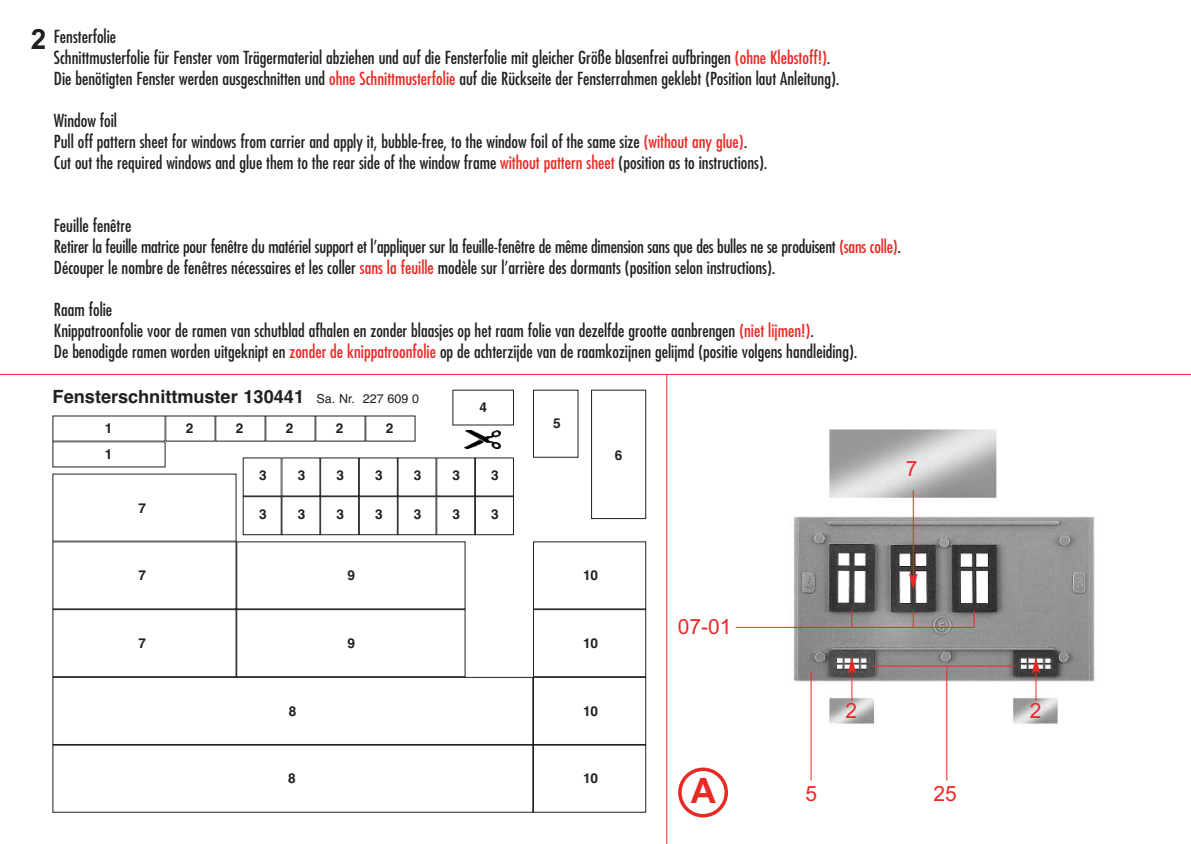
<style>
.page{position:relative;width:1191px;height:844px;background:#fff}
.page>*{position:absolute;margin:0;border:0;box-sizing:border-box;transform-origin:0 0}
.t1{font:700 35px "Arial";color:#ea2924}
.t2{font:21px "Arial";color:#ea2924}
.t3{font:700 18.2px "Helvetica";color:#231f20}
.t4{font:condensed 17.5px/21px "Futura Std";color:#231f20}
.t5{font:700 13.65px "Helvetica";color:#231f20}
.t6{font:12.6px "Helvetica";color:#231f20}
.s1{font-family:"Arial";font-weight:700;font-stretch:normal;font-size:28px}
.s2{color:#ea2924}
</style>
<div class="page">
<hr style="left:666px;top:374px;width:1px;height:469px;background:#ea2924">
<hr style="left:0;top:374px;width:1191px;height:1px;background:#ea2924">
<div style="left:533px;top:390px;width:45px;height:67px;border:1px solid #231f20"></div>
<div style="left:53px;top:744px;width:480px;height:68px;border:1px solid #231f20"></div>
<div style="left:53px;top:676px;width:480px;height:68px;border:1px solid #231f20"></div>
<div style="left:236px;top:609px;width:229px;height:67px;border:1px solid #231f20"></div>
<div style="left:591px;top:390px;width:55px;height:128px;border:1px solid #231f20"></div>
<div style="left:53px;top:609px;width:183px;height:67px;border:1px solid #231f20"></div>
<div style="left:533px;top:744px;width:113px;height:68px;border:1px solid #231f20"></div>
<div style="left:533px;top:676px;width:113px;height:68px;border:1px solid #231f20"></div>
<div style="left:243px;top:496px;width:38px;height:39px;border:1px solid #231f20"></div>
<div style="left:281px;top:496px;width:39px;height:39px;border:1px solid #231f20"></div>
<div style="left:320px;top:496px;width:39px;height:39px;border:1px solid #231f20"></div>
<div style="left:359px;top:496px;width:39px;height:39px;border:1px solid #231f20"></div>
<div style="left:398px;top:496px;width:38px;height:39px;border:1px solid #231f20"></div>
<div style="left:436px;top:496px;width:39px;height:39px;border:1px solid #231f20"></div>
<div style="left:475px;top:496px;width:39px;height:39px;border:1px solid #231f20"></div>
<div style="left:320px;top:457px;width:39px;height:39px;border:1px solid #231f20"></div>
<div style="left:359px;top:457px;width:39px;height:39px;border:1px solid #231f20"></div>
<div style="left:436px;top:457px;width:39px;height:39px;border:1px solid #231f20"></div>
<div style="left:475px;top:457px;width:39px;height:39px;border:1px solid #231f20"></div>
<div style="left:533px;top:609px;width:113px;height:67px;border:1px solid #231f20"></div>
<div style="left:533px;top:541px;width:113px;height:68px;border:1px solid #231f20"></div>
<img style="left:464px;top:430px;width:37px;height:19px">
<img style="left:788px;top:429px;width:307px;height:302px">
<svg style="left:678px;top:767px;width:50px;height:50px"></svg>
<hr style="left:735px;top:626px;width:239px;height:1px;background:#ea2924">
<svg style="left:973px;top:609px;width:1px;height:18px"></svg>
<svg style="left:851px;top:609px;width:1px;height:18px"></svg>
<svg style="left:913px;top:609px;width:1px;height:18px"></svg>
<hr style="left:810px;top:671px;width:1px;height:109px;background:#ea2924">
<hr style="left:946px;top:665px;width:1px;height:115px;background:#ea2924">
<hr style="left:873px;top:665px;width:142px;height:1px;background:#ea2924">
<hr style="left:913px;top:490px;width:1px;height:86px;background:#ea2924">
<svg style="left:909px;top:573px;width:8px;height:16px"></svg>
<hr style="left:851px;top:670px;width:1px;height:30px;background:#ea2924">
<svg style="left:847px;top:657px;width:9px;height:16px"></svg>
<hr style="left:1035px;top:670px;width:1px;height:30px;background:#ea2924">
<svg style="left:1031px;top:657px;width:9px;height:16px"></svg>
<p class="t4" style="left:54px;top:27px;width:787px;text-indent:-23px"><span class="s1">2</span> Fensterfolie<br>Schnittmusterfolie für Fenster vom Trägermaterial abziehen und auf die Fensterfolie mit gleicher Größe blasenfrei aufbringen <span class="s2">(ohne Klebstoff!)</span>.<br>Die benötigten Fenster werden ausgeschnitten und <span class="s2">ohne Schnittmusterfolie</span> auf die Rückseite der Fensterrahmen geklebt (Position laut Anleitung).</p>
<p class="t4" style="left:54px;top:111px;width:715px">Window foil<br>Pull off pattern sheet for windows from carrier and apply it, bubble-free, to the window foil of the same size <span class="s2">(without any glue)</span>.<br>Cut out the required windows and glue them to the rear side of the window frame <span class="s2">without pattern sheet</span> (position as to instructions).</p>
<p class="t4" style="left:54px;top:216px;width:848px">Feuille fenêtre<br>Retirer la feuille matrice pour fenêtre du matériel support et l’appliquer sur la feuille-fenêtre de même dimension sans que des bulles ne se produisent <span class="s2">(sans colle)</span>.<br>Découper le nombre de fenêtres nécessaires et les coller <span class="s2">sans la feuille</span> modèle sur l’arrière des dormants (position selon instructions).</p>
<p class="t4" style="left:54px;top:300px;width:805px">Raam folie<br>Knippatroonfolie voor de ramen van schutblad afhalen en zonder blaasjes op het raam folie van dezelfde grootte aanbrengen <span class="s2">(niet lijmen!)</span>.<br>De benodigde ramen worden uitgeknipt en <span class="s2">zonder de knippatroonfolie</span> op de achterzijde van de raamkozijnen gelijmd (positie volgens handleiding).</p>
<p class="t3" style="left:53px;top:386px;width:253px">Fensterschnittmuster 130441</p>
<p class="t5" style="left:479px;top:399px;width:9px">4</p>
<p class="t5" style="left:615px;top:447px;width:9px">6</p>
<p class="t6" style="left:316px;top:391px;width:104px">Sa. Nr. 227 609 0</p>
<p class="t5" style="left:553px;top:415px;width:9px">5</p>
<p class="t5" style="left:186px;top:420px;width:9px">2</p>
<p class="t5" style="left:236px;top:420px;width:9px">2</p>
<p class="t5" style="left:286px;top:420px;width:9px">2</p>
<p class="t5" style="left:336px;top:420px;width:9px">2</p>
<p class="t5" style="left:386px;top:420px;width:9px">2</p>
<p class="t5" style="left:105px;top:420px;width:9px">1</p>
<p class="t5" style="left:105px;top:446px;width:9px">1</p>
<p class="t2" style="left:905px;top:456px;width:13px">7</p>
<p class="t5" style="left:259px;top:467px;width:9px">3</p>
<p class="t5" style="left:298px;top:467px;width:9px">3</p>
<p class="t5" style="left:336px;top:467px;width:9px">3</p>
<p class="t5" style="left:375px;top:467px;width:9px">3</p>
<p class="t5" style="left:414px;top:467px;width:9px">3</p>
<p class="t5" style="left:452px;top:467px;width:9px">3</p>
<p class="t5" style="left:491px;top:467px;width:9px">3</p>
<p class="t5" style="left:138px;top:499px;width:9px">7</p>
<p class="t5" style="left:138px;top:567px;width:9px">7</p>
<p class="t5" style="left:138px;top:635px;width:9px">7</p>
<p class="t5" style="left:259px;top:506px;width:9px">3</p>
<p class="t5" style="left:298px;top:506px;width:9px">3</p>
<p class="t5" style="left:336px;top:506px;width:9px">3</p>
<p class="t5" style="left:375px;top:506px;width:9px">3</p>
<p class="t5" style="left:414px;top:506px;width:9px">3</p>
<p class="t5" style="left:452px;top:506px;width:9px">3</p>
<p class="t5" style="left:491px;top:506px;width:9px">3</p>
<p class="t5" style="left:348px;top:567px;width:9px">9</p>
<p class="t5" style="left:583px;top:567px;width:17px">10</p>
<p class="t2" style="left:678px;top:614px;width:55px">07-01</p>
<p class="t5" style="left:348px;top:635px;width:9px">9</p>
<p class="t5" style="left:583px;top:635px;width:17px">10</p>
<p class="t5" style="left:289px;top:703px;width:9px">8</p>
<p class="t5" style="left:583px;top:703px;width:17px">10</p>
<p class="t2" style="left:845px;top:698px;width:13px">2</p>
<p class="t2" style="left:1029px;top:698px;width:13px">2</p>
<p class="t5" style="left:288px;top:770px;width:9px">8</p>
<p class="t5" style="left:583px;top:770px;width:17px">10</p>
<h1 class="t1" style="left:690px;top:770px;width:27px">A</h1>
<p class="t2" style="left:805px;top:780px;width:13px">5</p>
<p class="t2" style="left:933px;top:780px;width:25px">25</p>
</div>
